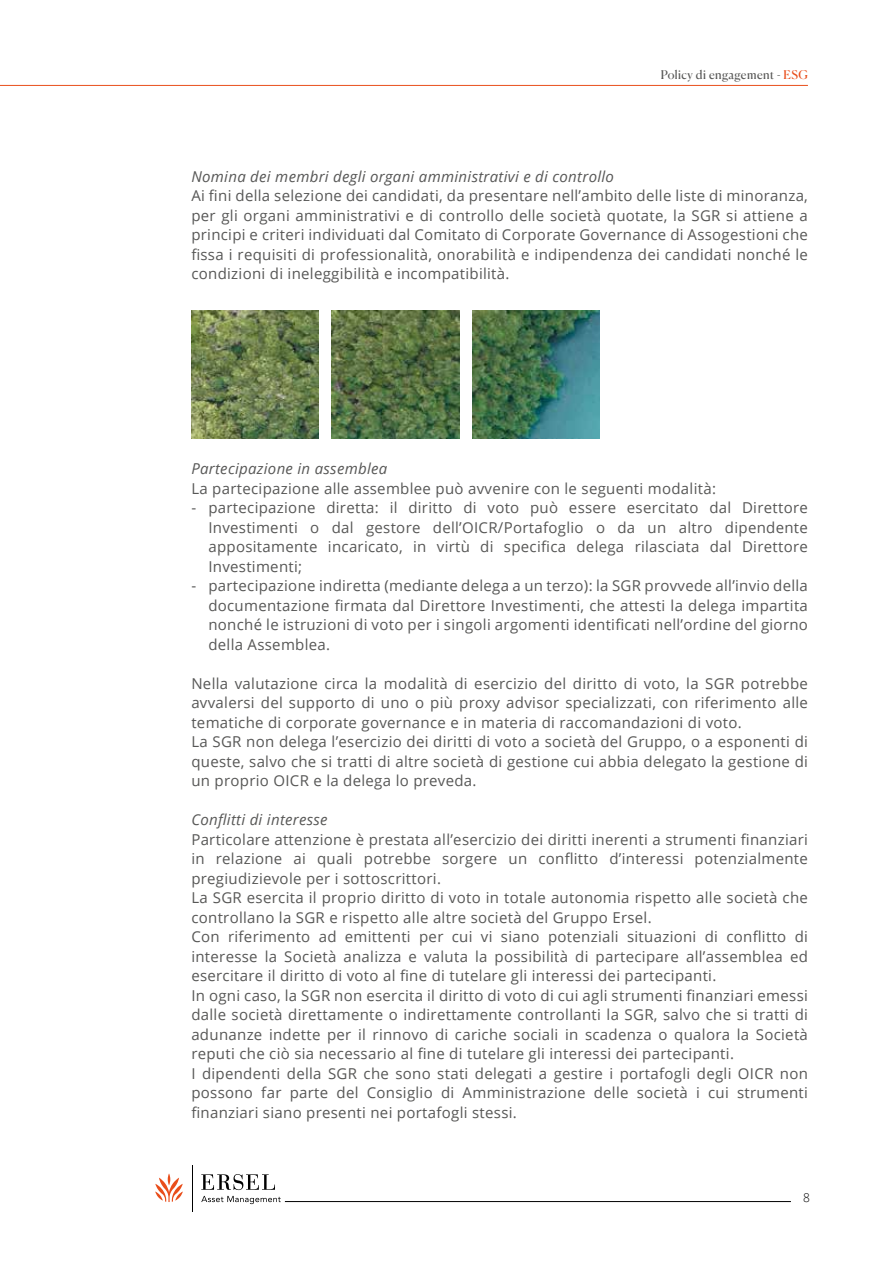
<style>
.page{position:relative;width:893px;height:1263px;background:#fff}
.page>*{position:absolute;margin:0;border:0;box-sizing:border-box;transform-origin:0 0}
.t1{font:15px/19.5px "Open Sans";letter-spacing:.02em;color:#575756;text-align:justify}
.t2{font:italic 15px "Open Sans";letter-spacing:.02em;color:#575756}
.t3{font:12px "Canela";letter-spacing:.04em;color:#575756}
.t4{font:300 12px "Open Sans";color:#000}
.s1{color:#e94e1b}
</style>
<div class="page">
<hr style="left:0;top:85px;width:808px;height:1px;background:#e94e1b">
<hr style="left:285px;top:1201px;width:506px;height:1px;background:#000">
<svg style="left:201px;top:1196px;width:80px;height:8px"></svg>
<svg style="left:201px;top:1174px;width:74px;height:16px"></svg>
<hr style="left:192px;top:1165px;width:1px;height:46px;background:#000">
<svg style="left:155px;top:1173px;width:28px;height:29px"></svg>
<img style="left:191px;top:310px;width:128px;height:128px">
<img style="left:332px;top:310px;width:127px;height:128px">
<img style="left:472px;top:310px;width:128px;height:128px">
<p class="t3" style="left:661px;top:66px;width:149px">Policy di engagement - <span class="s1">ESG</span></p>
<p class="t2" style="left:191px;top:166px;width:424px">Nomina dei membri degli organi amministrativi e di controllo</p>
<p class="t1" style="left:191px;top:185px;width:618px">Ai fini della selezione dei candidati, da presentare nell’ambito delle liste di minoranza, per gli organi amministrativi e di controllo delle società quotate, la SGR si attiene a principi e criteri individuati dal Comitato di Corporate Governance di Assogestioni che fissa i requisiti di professionalità, onorabilità e indipendenza dei candidati nonché le condizioni di ineleggibilità e incompatibilità.</p>
<p class="t2" style="left:191px;top:458px;width:197px">Partecipazione in assemblea</p>
<p class="t1" style="left:191px;top:478px;width:526px">La partecipazione alle assemblee può avvenire con le seguenti modalità:</p>
<p class="t1" style="left:208px;top:497px;width:601px;text-indent:-17px">- partecipazione diretta: il diritto di voto può essere esercitato dal Direttore Investimenti o dal gestore dell’OICR/Portafoglio o da un altro dipendente appositamente incaricato, in virtù di specifica delega rilasciata dal Direttore Investimenti;</p>
<p class="t1" style="left:208px;top:575px;width:601px;text-indent:-17px">- partecipazione indiretta (mediante delega a un terzo): la SGR provvede all’invio della documentazione firmata dal Direttore Investimenti, che attesti la delega impartita nonché le istruzioni di voto per i singoli argomenti identificati nell’ordine del giorno della Assemblea.</p>
<p class="t1" style="left:191px;top:673px;width:618px;text-align:left">Nella valutazione circa la modalità di esercizio del diritto di voto, la SGR potrebbe avvalersi del supporto di uno o più proxy advisor specializzati, con riferimento alle tematiche di corporate governance e in materia di raccomandazioni di voto.<br>La SGR non delega l’esercizio dei diritti di voto a società del Gruppo, o a esponenti di queste, salvo che si tratti di altre società di gestione cui abbia delegato la gestione di un proprio OICR e la delega lo preveda.</p>
<p class="t2" style="left:191px;top:809px;width:138px">Conflitti di interesse</p>
<p class="t1" style="left:191px;top:829px;width:618px;text-align:left">Particolare attenzione è prestata all’esercizio dei diritti inerenti a strumenti finanziari in relazione ai quali potrebbe sorgere un conflitto d’interessi potenzialmente pregiudizievole per i sottoscrittori.<br>La SGR esercita il proprio diritto di voto in totale autonomia rispetto alle società che controllano la SGR e rispetto alle altre società del Gruppo Ersel.<br>Con riferimento ad emittenti per cui vi siano potenziali situazioni di conflitto di interesse la Società analizza e valuta la possibilità di partecipare all’assemblea ed esercitare il diritto di voto al fine di tutelare gli interessi dei partecipanti.<br>In ogni caso, la SGR non esercita il diritto di voto di cui agli strumenti finanziari emessi dalle società direttamente o indirettamente controllanti la SGR, salvo che si tratti di adunanze indette per il rinnovo di cariche sociali in scadenza o qualora la Società reputi che ciò sia necessario al fine di tutelare gli interessi dei partecipanti.<br>I dipendenti della SGR che sono stati delegati a gestire i portafogli degli OICR non possono far parte del Consiglio di Amministrazione delle società i cui strumenti finanziari siano presenti nei portafogli stessi.</p>
<p class="t4" style="left:803px;top:1189px;width:8px">8</p>
</div>
